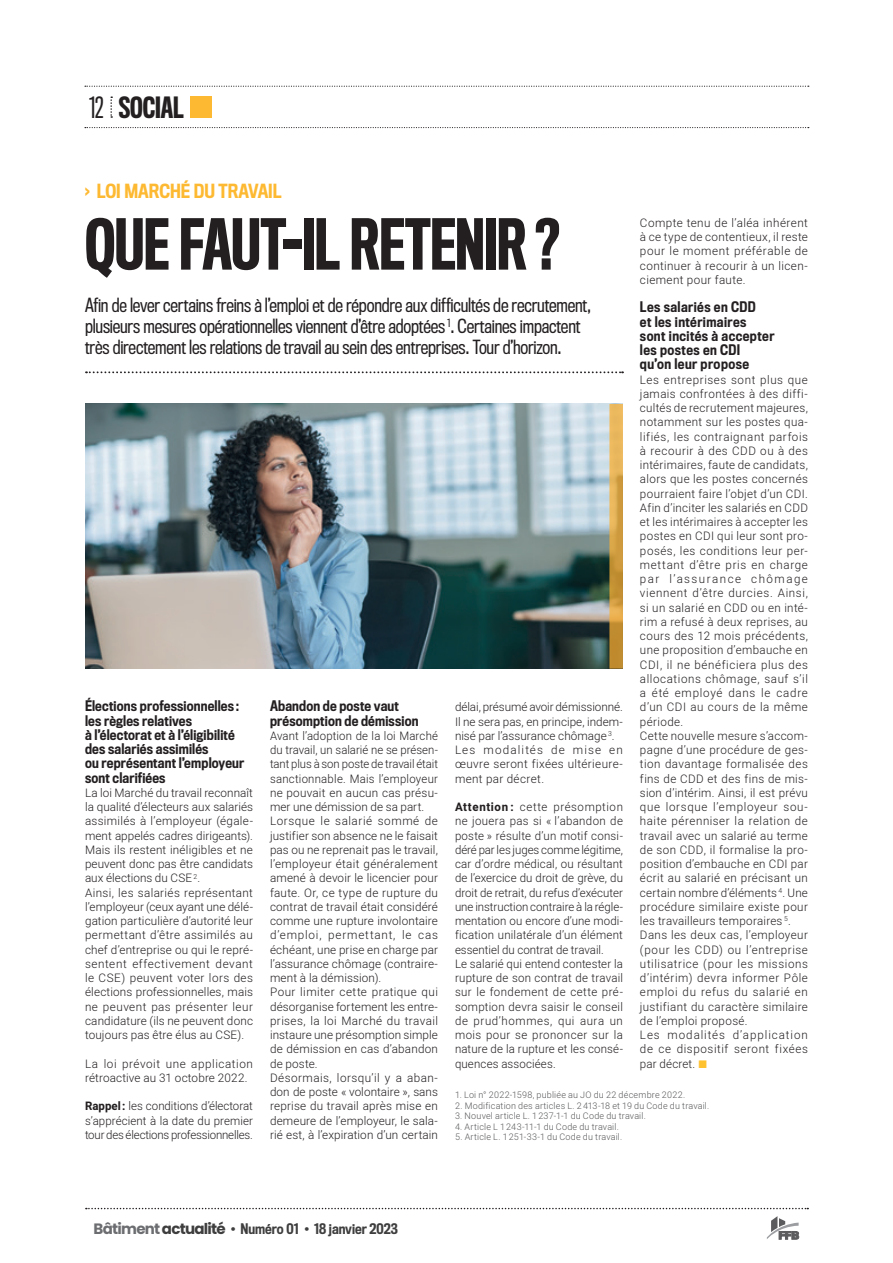
<style>
.page{position:relative;width:893px;height:1263px;background:#fff}
.page>*{position:absolute;margin:0;border:0;box-sizing:border-box;transform-origin:0 0}
.TITRE_1__article{font:500 64.5px "Titling Gothic FB Comp";letter-spacing:-.01em;color:#231f20}
.TITRE_gauche__header{font:500 27px "Titling Gothic FB Comp";color:#231f20}
.CHAPO__article{font:18px/21px "Titling Gothic FB Cond";letter-spacing:-.01em;color:#231f20}
.SURTITRE__article{font:500 18px "Titling Gothic FB Cond";color:#fdb931}
.INTERTITRE_3__articl{font:500 13.5px/14.2px "Titling Gothic FB Cond";letter-spacing:.015em;color:#231f20}
.INTERTITRE_3__articl-2{font:500 13.5px/14.2px "Titling Gothic FB Cond";letter-spacing:.035em;color:#231f20}
.t1{font:500 13.5px "Titling Gothic FB Cond";color:#3e3e3f}
.TEXTE__article{font:300 11.7px/14.2px "Heebo";letter-spacing:.015em;color:#231f20;text-align:justify}
.NOTES__articles{font:300 9px "Heebo";letter-spacing:.02em;color:#57585a}
.s1{font-weight:400}
.s2{font-weight:700}
.s3{font-family:"Poppins";font-weight:700;font-size:15px;color:#6c6d70}
.s4{font-family:"Poppins";font-weight:700;font-size:15px}
.s5{font-family:"Poppins";font-weight:400;font-size:15px}
</style>
<div class="page">
<svg style="left:86px;top:1208px;width:722px;height:1px"></svg>
<svg style="left:767px;top:1216px;width:32px;height:23px"></svg>
<svg style="left:85px;top:127px;width:724px;height:1px"></svg>
<svg style="left:85px;top:86px;width:724px;height:1px"></svg>
<svg style="left:110px;top:96px;width:2px;height:22px"></svg>
<div style="left:191px;top:96px;width:21px;height:22px;background:#fdb931"></div>
<svg style="left:86px;top:371px;width:537px;height:2px"></svg>
<img style="left:85px;top:404px;width:524px;height:265px">
<svg style="left:609px;top:404px;width:14px;height:265px;background:#d3a249"></svg>
<p class="TITRE_gauche__header" style="left:89px;top:92px;width:96px"><span class="s1">12</span> SOCIAL</p>
<p class="SURTITRE__article" style="left:85px;top:181px;width:198px">› LOI MARCHÉ DU TRAVAIL</p>
<p class="TITRE_1__article" style="left:85px;top:208px;width:476px">QUE FAUT-IL RETENIR ?</p>
<p class="TEXTE__article" style="left:640px;top:215px;width:169px">Compte tenu de l’aléa inhérent à ce type de contentieux, il reste pour le moment préférable de continuer à recourir à un licen&shy;ciement pour faute.</p>
<p class="INTERTITRE_3__articl-2" style="left:640px;top:300px;width:136px">Les salariés en CDD<br>et les intérimaires sont incités à accepter les postes en CDI qu’on leur propose</p>
<p class="TEXTE__article" style="left:640px;top:372px;width:169px">Les entreprises sont plus que jamais confrontées à des diffi&shy;cultés de recrutement majeures, notamment sur les postes qua&shy;lifiés, les contraignant parfois à recourir à des CDD ou à des intérimaires, faute de candidats, alors que les postes concernés pourraient faire l’objet d’un CDI.<br>Afin d’inciter les salariés en CDD et les intérimaires à accepter les postes en CDI qui leur sont pro&shy;posés, les conditions leur per&shy;mettant d’être pris en charge par l’assurance chômage viennent d’être durcies. Ainsi, si un salarié en CDD ou en inté&shy;rim a refusé à deux reprises, au cours des 12 mois précédents, une proposition d’embauche en CDI, il ne bénéficiera plus des allocations chômage, sauf s’il a été employé dans le cadre d’un CDI au cours de la même période.</p>
<p class="TEXTE__article" style="left:640px;top:728px;width:169px">Cette nouvelle mesure s’accom&shy;pagne d’une procédure de ges&shy;tion davantage formalisée des fins de CDD et des fins de mis&shy;sion d’intérim. Ainsi, il est prévu que lorsque l’employeur sou&shy;haite pérenniser la relation de travail avec un salarié au terme de son CDD, il formalise la pro&shy;position d’embauche en CDI par écrit au salarié en précisant un certain nombre d’éléments <sup>4</sup>. Une procédure similaire existe pour les travailleurs temporaires <sup>5</sup>.</p>
<p class="TEXTE__article" style="left:640px;top:928px;width:169px">Dans les deux cas, l’employeur (pour les CDD) ou l’entreprise utilisatrice (pour les missions d’intérim) devra informer Pôle emploi du refus du salarié en justifiant du caractère similaire de l’emploi proposé.</p>
<p class="TEXTE__article" style="left:640px;top:1028px;width:169px">Les modalités d’application de ce dispositif seront fixées par décret.</p>
<p class="CHAPO__article" style="left:85px;top:295px;width:508px">Afin de lever certains freins à l’emploi et de répondre aux difficultés de recrutement, plusieurs mesures opérationnelles viennent d’être adoptées <sup>1</sup>. Certaines impactent très directement les relations de travail au sein des entreprises. Tour d’horizon.</p>
<p class="INTERTITRE_3__articl" style="left:85px;top:699px;width:156px">Élections professionnelles : les règles relatives<br>à l’électorat et à l’éligibilité</p>
<p class="INTERTITRE_3__articl" style="left:85px;top:742px;width:161px">des salariés assimilés<br>ou représentant l’employeur sont clarifiées</p>
<p class="TEXTE__article" style="left:85px;top:785px;width:169px">La loi Marché du travail reconnaît la qualité d’électeurs aux salariés assimilés à l’employeur (égale&shy;ment appelés cadres dirigeants).<br>Mais ils restent inéligibles et ne peuvent donc pas être candidats aux élections du CSE <sup>2</sup>.</p>
<p class="TEXTE__article" style="left:85px;top:885px;width:169px">Ainsi, les salariés représentant l’employeur (ceux ayant une délé&shy;gation particulière d’autorité leur permettant d’être assimilés au chef d’entreprise ou qui le repré&shy;sentent effectivement devant le CSE) peuvent voter lors des élections professionnelles, mais ne peuvent pas présenter leur candidature (ils ne peuvent donc toujours pas être élus au CSE).</p>
<p class="TEXTE__article" style="left:85px;top:1056px;width:169px">La loi prévoit une application rétroactive au 31 octobre 2022.</p>
<p class="TEXTE__article" style="left:85px;top:1099px;width:169px"><span class="s2">Rappel:</span> les conditions d’électorat s’apprécient à la date du premier tour des élections professionnelles.</p>
<p class="INTERTITRE_3__articl" style="left:270px;top:699px;width:150px">Abandon de poste vaut présomption de démission</p>
<p class="TEXTE__article" style="left:270px;top:728px;width:169px">Avant l’adoption de la loi Marché du travail, un salarié ne se présen&shy;tant plus à son poste de travail était sanctionnable. Mais l’employeur ne pouvait en aucun cas présu&shy;mer une démission de sa part.</p>
<p class="TEXTE__article" style="left:270px;top:814px;width:169px">Lorsque le salarié sommé de justifier son absence ne le faisait pas ou ne reprenait pas le travail, l’employeur était généralement amené à devoir le licencier pour faute. Or, ce type de rupture du contrat de travail était considéré comme une rupture involontaire d’emploi, permettant, le cas échéant, une prise en charge par l’assurance chômage (contraire&shy;ment à la démission).</p>
<p class="TEXTE__article" style="left:270px;top:985px;width:169px">Pour limiter cette pratique qui désorganise fortement les entre&shy;prises, la loi Marché du travail instaure une présomption simple de démission en cas d’abandon de poste.</p>
<p class="TEXTE__article" style="left:270px;top:1070px;width:169px">Désormais, lorsqu’il y a aban&shy;don de poste « volontaire », sans reprise du travail après mise en demeure de l’employeur, le sala&shy;rié est, à l’expiration d’un certain</p>
<p class="TEXTE__article" style="left:455px;top:700px;width:169px">délai, présumé avoir démissionné.<br>Il ne sera pas, en principe, indem&shy;nisé par l’assurance chômage <sup>3</sup>.</p>
<p class="TEXTE__article" style="left:455px;top:743px;width:169px">Les modalités de mise en œuvre seront fixées ultérieure&shy;ment par décret.</p>
<p class="TEXTE__article" style="left:455px;top:800px;width:169px"><span class="s2">Attention :</span> cette présomption ne jouera pas si « l’abandon de poste » résulte d’un motif consi&shy;déré par les juges comme légitime, car d’ordre médical, ou résultant de l’exercice du droit de grève, du droit de retrait, du refus d’exécuter une instruction contraire à la régle&shy;mentation ou encore d’une modi&shy;fication unilatérale d’un élément essentiel du contrat de travail.</p>
<p class="TEXTE__article" style="left:455px;top:956px;width:169px">Le salarié qui entend contester la rupture de son contrat de travail sur le fondement de cette pré&shy;somption devra saisir le conseil de prud’hommes, qui aura un mois pour se prononcer sur la nature de la rupture et les consé&shy;quences associées.</p>
<p class="NOTES__articles" style="left:455px;top:1089px;width:232px">1. Loi n° 2022-1598, publiée au JO du 22 décembre 2022.</p>
<p class="NOTES__articles" style="left:455px;top:1099px;width:256px">2. Modification des articles L. 2413-18 et 19 du Code du travail.</p>
<p class="NOTES__articles" style="left:455px;top:1110px;width:192px">3. Nouvel article L. 1237-1-1 du Code du travail.</p>
<p class="NOTES__articles" style="left:455px;top:1120px;width:165px">4. Article L 1243-11-1 du Code du travail.</p>
<p class="NOTES__articles" style="left:455px;top:1131px;width:169px">5. Article L. 1251-33-1 du Code du travail.</p>
<p class="t1" style="left:94px;top:1220px;width:306px"><span class="s3">Bâtiment</span> <span class="s4">actualité</span> <span class="s5">•</span> Numéro 01 <span class="s5">•</span> 18 janvier 2023</p>
</div>
